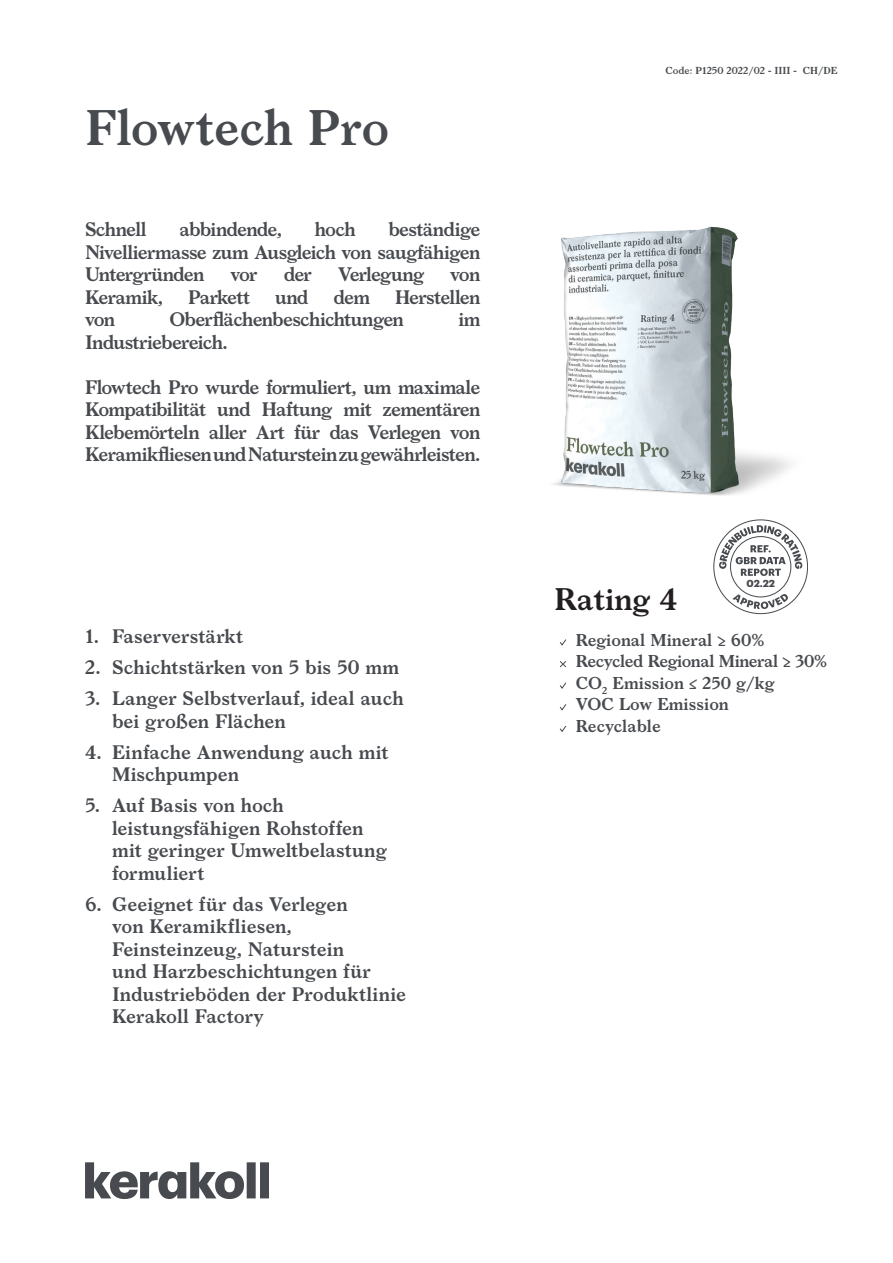
<style>
.page{position:relative;width:893px;height:1263px;background:#fff}
.page>*{position:absolute;margin:0;border:0;box-sizing:border-box;transform-origin:0 0}
.notag_cover_nome_pr{font:600 48px "Larish Neue";letter-spacing:-.005em;color:#474a4e}
.cover_eco{font:600 30px "Larish Neue";color:#231f20}
.cover_descrizione_pr{font:600 18.75px/22.5px "Larish Neue";letter-spacing:-.01em;color:#474a4e}
.cover_descrizione_pr-2{font:600 18.75px "Larish Neue";letter-spacing:-.04em;color:#474a4e}
.cover_descrizione_pr-3{font:600 18.75px "Larish Neue";letter-spacing:-.045em;color:#474a4e}
.cover_descrizione_pr-4{font:600 18.75px "Larish Neue";letter-spacing:-.03em;color:#474a4e}
.notag_cover_voci_ra{font:600 16.5px "Larish Neue";color:#474a4e}
.notag_cover_voci_ra-2{font:600 16.5px "Larish Neue";letter-spacing:-.025em;color:#474a4e}
.cover_datareport{font:700 10.05px "Graphik";color:#474a4e}
.t1{font:600 9.75px "Larish Neue";color:#474a4e}
</style>
<div class="page">
<svg style="left:713px;top:543px;width:95px;height:71px"></svg>
<svg style="left:85px;top:1162px;width:184px;height:37px"></svg>
<img style="left:553px;top:226px;width:249px;height:317px">
<svg style="left:559px;top:639px;width:8px;height:7px"></svg>
<svg style="left:559px;top:661px;width:8px;height:7px"></svg>
<svg style="left:559px;top:682px;width:8px;height:7px"></svg>
<svg style="left:559px;top:704px;width:8px;height:7px"></svg>
<svg style="left:560px;top:725px;width:7px;height:7px"></svg>
<p class="notag_cover_nome_pr" style="left:85px;top:91px;width:305px">Flowtech Pro</p>
<p class="cover_descrizione_pr" style="left:85px;top:217px;width:397px;text-align:justify;text-indent:303px">beständige Nivelliermasse zum Ausgleich von saugfähigen Untergründen</p>
<p class="cover_descrizione_pr-2" style="left:85px;top:215px;width:63px">Schnell</p>
<p class="cover_descrizione_pr-3" style="left:179px;top:215px;width:104px">abbindende,</p>
<p class="cover_descrizione_pr" style="left:315px;top:217px;width:42px">hoch</p>
<p class="cover_descrizione_pr" style="left:230px;top:262px;width:29px">vor</p>
<p class="cover_descrizione_pr" style="left:284px;top:262px;width:30px">der</p>
<p class="cover_descrizione_pr-2" style="left:338px;top:260px;width:88px">Verlegung</p>
<p class="cover_descrizione_pr" style="left:450px;top:262px;width:32px">von</p>
<p class="cover_descrizione_pr-4" style="left:85px;top:282px;width:80px">Keramik,</p>
<p class="cover_descrizione_pr-3" style="left:188px;top:282px;width:64px">Parkett</p>
<p class="cover_descrizione_pr" style="left:275px;top:284px;width:35px">und</p>
<p class="cover_descrizione_pr" style="left:334px;top:284px;width:38px">dem</p>
<p class="cover_descrizione_pr-2" style="left:395px;top:282px;width:87px">Herstellen</p>
<p class="cover_descrizione_pr" style="left:85px;top:307px;width:32px">von</p>
<p class="cover_descrizione_pr-2" style="left:170px;top:305px;width:236px">Oberflächenbeschichtungen</p>
<p class="cover_descrizione_pr" style="left:458px;top:307px;width:24px">im</p>
<p class="cover_descrizione_pr-2" style="left:85px;top:327px;width:144px">Industriebereich.</p>
<p class="cover_descrizione_pr" style="left:85px;top:374px;width:397px;text-align:justify">Flowtech Pro wurde formuliert, um maximale Kompatibilität und Haftung mit zementären Klebemörteln aller Art für das Verlegen von Keramikfliesen und Naturstein zu gewährleisten.</p>
<p class="cover_descrizione_pr" style="left:85px;top:624px;width:160px">1. Faserverstärkt</p>
<p class="cover_descrizione_pr" style="left:85px;top:655px;width:315px">2. Schichtstärken von 5 bis 50 mm</p>
<p class="cover_descrizione_pr" style="left:112px;top:686px;width:293px;text-indent:-27px">3. Langer Selbstverlauf, ideal auch bei großen Flächen</p>
<p class="cover_descrizione_pr" style="left:112px;top:739px;width:278px;text-indent:-27px">4. Einfache Anwendung auch mit<br>Mischpumpen</p>
<p class="cover_descrizione_pr" style="left:112px;top:793px;width:276px;text-indent:-27px">5. Auf Basis von hoch leistungsfähigen Rohstoffen mit geringer Umweltbelastung formuliert</p>
<p class="cover_descrizione_pr" style="left:112px;top:891px;width:295px;text-indent:-27px">6. Geeignet für das Verlegen<br>von Keramikfliesen,<br>Feinsteinzeug, Naturstein<br>und Harzbeschichtungen für<br>Industrieböden der Produktlinie<br>Kerakoll Factory</p>
<p class="t1" style="left:665px;top:63px;width:174px">Code: P1250 2022/02 - IIII - CH/DE</p>
<p class="cover_eco" style="left:554px;top:576px;width:125px">Rating 4</p>
<p class="cover_datareport" style="left:746px;top:575px;width:30px">02.22</p>
<p class="notag_cover_voci_ra" style="left:576px;top:627px;width:190px">Regional Mineral ≥ 60%</p>
<p class="notag_cover_voci_ra-2" style="left:576px;top:648px;width:253px">Recycled Regional Mineral ≥ 30%</p>
<p class="notag_cover_voci_ra" style="left:576px;top:670px;width:200px">CO<sub>2</sub> Emission ≤ 250 g/kg</p>
<p class="notag_cover_voci_ra" style="left:576px;top:692px;width:155px">VOC Low Emission</p>
<p class="notag_cover_voci_ra" style="left:576px;top:713px;width:86px">Recyclable</p>
</div>
